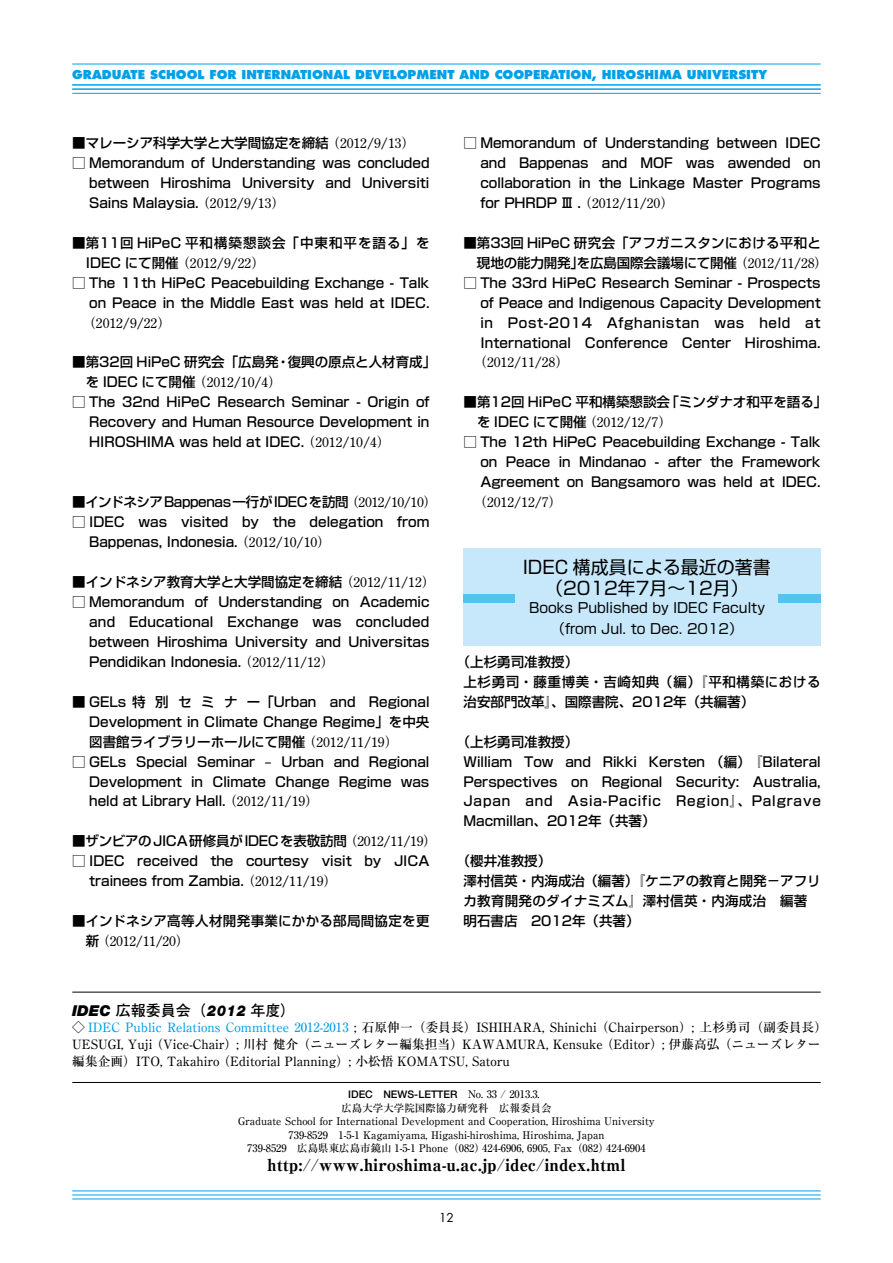
<style>
.page{position:relative;width:893px;height:1263px;background:#fff}
.page>*{position:absolute;margin:0;border:0;box-sizing:border-box;transform-origin:0 0}
.t1{font:18px/21px "Shin Go Pro";color:#000;text-align:center}
.t2{font:800 16.5px "Ryumin Pro";color:#000}
.t3{font:700 15px "Futo Go B101 Pro";color:#000}
.t4{font:13.8px/21px "Shin Go Pro";color:#000;text-align:center}
.t5{font:500 13.5px/20px "Shin Go Pro";color:#000;text-align:justify}
.t6{font:13.5px "Century Old Style Std";color:#000}
.t7{font:500 13.5px "Shin Go Pro";letter-spacing:-.03em;color:#000}
.t8{font:500 13.5px "Shin Go Pro";letter-spacing:.075em;color:#000}
.t9{font:500 13.5px "Shin Go Pro";letter-spacing:.02em;color:#000}
.t10{font:500 12.75px/17px "Ryumin Pro";color:#000}
.t11{font:800 12px "Futura";color:#00a0e9}
.t12{font:12px "Futura";color:#000}
.t13{font:500 10.5px/13.5px "Ryumin Pro";color:#000;text-align:center}
.t14{font:500 10.5px "Helvetica Neue";color:#000}
.s1{font-family:"Ryumin Pro"}
.s2{font-family:"Century Old Style Std";font-weight:400}
.s3{font-family:"Shin Go Pro";font-weight:500}
.s4{font-family:"Ryumin Pro";font-weight:500}
.s5{font-family:"Helvetica Neue";font-weight:900;font-style:italic}
.s6{color:#00a0e9}
</style>
<div class="page">
<hr style="left:72px;top:1199px;width:749px;height:1px;background:#00a0e9">
<hr style="left:72px;top:1195px;width:749px;height:1px;background:#00a0e9">
<hr style="left:72px;top:1191px;width:749px;height:1px;background:#00a0e9">
<hr style="left:72px;top:93px;width:749px;height:1px;background:#00a0e9">
<hr style="left:72px;top:85px;width:749px;height:1px;background:#00a0e9">
<hr style="left:72px;top:89px;width:749px;height:1px;background:#00a0e9">
<hr style="left:72px;top:64px;width:749px;height:1px;background:#00a0e9">
<div style="left:463px;top:548px;width:358px;height:98px;background:#c7e8fa"></div>
<div style="left:463px;top:595px;width:51px;height:8px;background:#54c3f1"></div>
<div style="left:778px;top:595px;width:43px;height:8px;background:#54c3f1"></div>
<hr style="left:72px;top:1082px;width:749px;height:1px;background:#000">
<hr style="left:72px;top:992px;width:749px;height:1px;background:#000">
<p class="t11" style="left:72px;top:67px;width:697px">GRADUATE SCHOOL FOR INTERNATIONAL DEVELOPMENT AND COOPERATION, HIROSHIMA UNIVERSITY</p>
<p class="t5" style="left:72px;top:131px;width:344px">■マレーシア科学大学と大学間協定を締結 <span class="s1">（</span><span class="s2">2012/9/13</span><span class="s1">）</span></p>
<p class="t5" style="left:89px;top:151px;width:342px;text-indent:-17px">□ Memorandum of Understanding was concluded between Hiroshima University and Universiti Sains Malaysia. <span class="s1">（</span><span class="s2">2012/9/13</span><span class="s1">）</span></p>
<p class="t8" style="left:72px;top:231px;width:359px">■第11回 HiPeC 平和構築懇談会「中東和平を語る」を</p>
<p class="t6" style="left:86px;top:254px;width:181px"><span class="s3">IDEC にて開催</span> <span class="s4">（</span>2012/9/22<span class="s4">）</span></p>
<p class="t5" style="left:72px;top:271px;width:359px;text-align:right">□ The 11th HiPeC Peacebuilding Exchange - Talk on Peace in the Middle East was held at IDEC.</p>
<p class="t6" style="left:82px;top:314px;width:90px"><span class="s4">（</span>2012/9/22<span class="s4">）</span></p>
<p class="t5" style="left:86px;top:351px;width:352px;text-indent:-14px">■第32回 HiPeC 研究会「広島発・復興の原点と人材育成」を IDEC にて開催 <span class="s1">（</span><span class="s2">2012/10/4</span><span class="s1">）</span></p>
<p class="t5" style="left:89px;top:391px;width:342px;text-indent:-17px">□ The 32nd HiPeC Research Seminar - Origin of Recovery and Human Resource Development in HIROSHIMA was held at IDEC. <span class="s1">（</span><span class="s2">2012/10/4</span><span class="s1">）</span></p>
<p class="t7" style="left:72px;top:491px;width:366px">■インドネシアBappenas一行がIDECを訪問 <span class="s1">（</span><span class="s2">2012/10/10</span><span class="s1">）</span></p>
<p class="t5" style="left:89px;top:510px;width:342px;text-indent:-17px">□ IDEC was visited by the delegation from<br>Bappenas, Indonesia. <span class="s1">（</span><span class="s2">2012/10/10</span><span class="s1">）</span></p>
<p class="t5" style="left:72px;top:570px;width:364px">■インドネシア教育大学と大学間協定を締結 <span class="s1">（</span><span class="s2">2012/11/12</span><span class="s1">）</span></p>
<p class="t5" style="left:89px;top:590px;width:342px;text-indent:-17px">□ Memorandum of Understanding on Academic and Educational Exchange was concluded between Hiroshima University and Universitas Pendidikan Indonesia. <span class="s1">（</span><span class="s2">2012/11/12</span><span class="s1">）</span></p>
<p class="t5" style="left:89px;top:690px;width:342px;text-indent:-17px">■ GELs 特 別 セ ミ ナ ー「Urban and Regional Development in Climate Change Regime」を中央図書館ライブラリーホールにて開催 <span class="s1">（</span><span class="s2">2012/11/19</span><span class="s1">）</span></p>
<p class="t5" style="left:89px;top:750px;width:342px;text-indent:-17px">□ GELs Special Seminar – Urban and Regional Development in Climate Change Regime was held at Library Hall. <span class="s1">（</span><span class="s2">2012/11/19</span><span class="s1">）</span></p>
<p class="t5" style="left:72px;top:830px;width:366px">■ザンビアのJICA研修員がIDECを表敬訪問 <span class="s1">（</span><span class="s2">2012/11/19</span><span class="s1">）</span></p>
<p class="t5" style="left:89px;top:850px;width:342px;text-indent:-17px">□ IDEC received the courtesy visit by JICA trainees from Zambia. <span class="s1">（</span><span class="s2">2012/11/19</span><span class="s1">）</span></p>
<p class="t9" style="left:72px;top:910px;width:359px">■インドネシア高等人材開発事業にかかる部局間協定を更</p>
<p class="t6" style="left:86px;top:932px;width:105px"><span class="s3">新</span> <span class="s4">（</span>2012/11/20<span class="s4">）</span></p>
<p class="t5" style="left:480px;top:131px;width:342px;text-indent:-17px">□ Memorandum of Understanding between IDEC and Bappenas and MOF was awended on collaboration in the Linkage Master Programs for PHRDP Ⅲ . <span class="s1">（</span><span class="s2">2012/11/20</span><span class="s1">）</span></p>
<p class="t5" style="left:477px;top:231px;width:352px;text-indent:-13px">■第33回 HiPeC 研究会「アフガニスタンにおける平和と現地の能力開発」を広島国際会議場にて開催 <span class="s1">（</span><span class="s2">2012/11/28</span><span class="s1">）</span></p>
<p class="t5" style="left:480px;top:271px;width:342px;text-indent:-17px">□ The 33rd HiPeC Research Seminar - Prospects of Peace and Indigenous Capacity Development in Post-2014 Afghanistan was held at International Conference Center Hiroshima.</p>
<p class="t6" style="left:474px;top:354px;width:97px"><span class="s4">（</span>2012/11/28<span class="s4">）</span></p>
<p class="t5" style="left:477px;top:391px;width:352px;text-indent:-14px">■第12回 HiPeC 平和構築懇談会「ミンダナオ和平を語る」を IDEC にて開催<span class="s1">（</span><span class="s2">2012/12/7</span><span class="s1">）</span></p>
<p class="t5" style="left:480px;top:431px;width:342px;text-indent:-17px">□ The 12th HiPeC Peacebuilding Exchange - Talk on Peace in Mindanao - after the Framework Agreement on Bangsamoro was held at IDEC.</p>
<p class="t6" style="left:474px;top:494px;width:90px"><span class="s4">（</span>2012/12/7<span class="s4">）</span></p>
<h1 class="t1" style="left:523px;top:555px;width:249px">IDEC 構成員による最近の著書（2012年7月〜12月）</h1>
<p class="t4" style="left:529px;top:595px;width:237px">Books Published by IDEC Faculty（from Jul. to Dec. 2012）</p>
<p class="t5" style="left:463px;top:650px;width:359px;text-align:left;text-indent:-7px">（上杉勇司准教授）<br>上杉勇司・藤重博美・吉崎知典（編）『平和構築における治安部門改革』、国際書院、2012年（共編著）</p>
<p class="t5" style="left:463px;top:730px;width:359px;text-align:left;text-indent:-7px">（上杉勇司准教授）<br>William Tow and Rikki Kersten （編）『Bilateral Perspectives on Regional Security: Australia, Japan and Asia-Pacific Region』、Palgrave Macmillan、2012年（共著）</p>
<p class="t5" style="left:463px;top:850px;width:359px;text-align:left;text-indent:-7px">（櫻井准教授）<br>澤村信英・内海成治 （編著）『ケニアの教育と開発－アフリカ教育開発のダイナミズム』澤村信英・内海成治　編著　明石書店　2012年（共著）</p>
<p class="t3" style="left:72px;top:999px;width:225px"><span class="s5">IDEC</span> 広報委員会（<span class="s5">2012</span> 年度）</p>
<p class="t10" style="left:72px;top:1017px;width:756px">◇ <span class="s6">IDEC Public Relations Committee 2012-2013</span> ; 石原伸一（委員長）ISHIHARA, Shinichi （Chairperson）; 上杉勇司（副委員長）<br>UESUGI, Yuji （Vice-Chair）; 川村 健介（ニューズレター編集担当）KAWAMURA, Kensuke （Editor）; 伊藤高弘（ニューズレター編集企画）ITO, Takahiro （Editorial Planning）; 小松悟 KOMATSU, Satoru</p>
<p class="t14" style="left:348px;top:1088px;width:193px">IDEC NEWS-LETTER<span class="s1">　No. 33 / 2013.3.</span></p>
<p class="t13" style="left:238px;top:1100px;width:418px">広島大学大学院国際協力研究科　広報委員会<br>Graduate School for International Development and Cooperation, Hiroshima University 739-8529 1-5-1 Kagamiyama, Higashi-hiroshima, Hiroshima, Japan<br>739-8529　広島県東広島市鏡山 1-5-1 Phone（082）424-6906, 6905, Fax（082）424-6904</p>
<p class="t2" style="left:267px;top:1152px;width:360px">http://www.hiroshima-u.ac.jp/idec/index.html</p>
<p class="t12" style="left:439px;top:1210px;width:16px">12</p>
</div>
